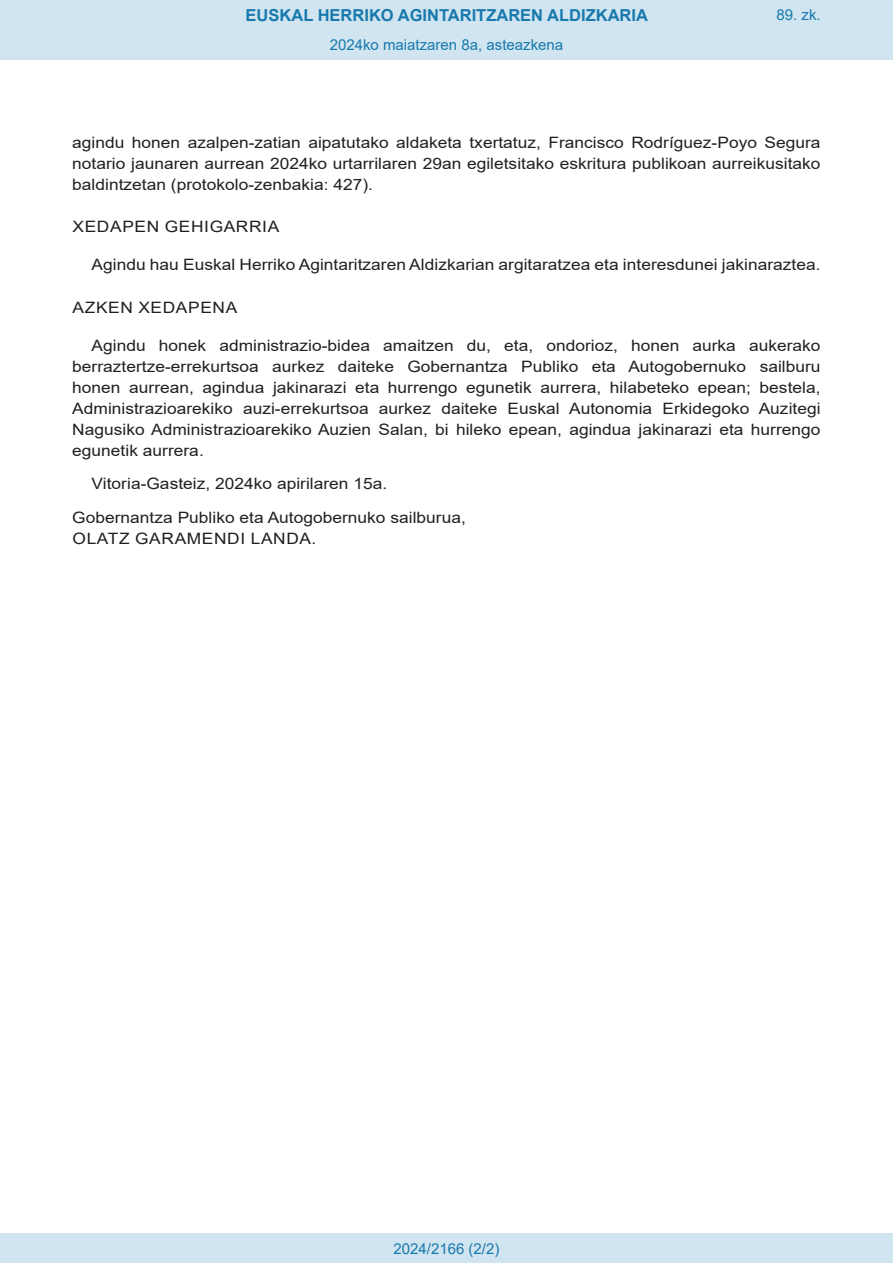
<style>
.page{position:relative;width:893px;height:1263px;background:#fff}
.page>*{position:absolute;margin:0;border:0;box-sizing:border-box;transform-origin:0 0}
.t1{font:700 16.5px "Arial";color:#1879ad}
.BOPVDetalle{font:15.6px/21px "Arial";color:#231f20;text-align:justify;scale:1.11 1}
.BOPVFirmaPuesto{font:15.6px "Arial";color:#231f20;scale:1.11 1}
.BOPVFirmaLugFec{font:15.6px "Arial";color:#231f20;scale:1.11 1}
.BOPVDisposicion{font:15.6px "Arial";letter-spacing:.035em;color:#231f20;scale:1.11 1}
.BOPVFirmaNombre{font:15.6px "Arial";letter-spacing:.035em;color:#231f20;scale:1.11 1}
.Paginacion_Centro{font:15px "Arial";color:#1879ad}
</style>
<div class="page">
<div style="left:0;top:0;width:893px;height:60px;background:#d0e5f0"></div>
<div style="left:0;top:1233px;width:893px;height:30px;background:#d0e5f0"></div>
<p class="t1" style="left:246px;top:3px;width:404px">EUSKAL HERRIKO AGINTARITZAREN ALDIZKARIA</p>
<p class="Paginacion_Centro" style="left:330px;top:35px;width:235px">2024ko maiatzaren 8a, asteazkena</p>
<p class="Paginacion_Centro" style="left:776px;top:5px;width:46px">89. zk.</p>
<p class="BOPVDetalle" style="left:72px;top:132px;width:676px">agindu honen azalpen-zatian aipatutako aldaketa txertatuz, Francisco Rodríguez-Poyo Segura notario jaunaren aurrean 2024ko urtarrilaren 29an egiletsitako eskritura publikoan aurreikusitako baldintzetan (protokolo-zenbakia: 427).</p>
<p class="BOPVDisposicion" style="left:73px;top:216px;width:188px">XEDAPEN GEHIGARRIA</p>
<p class="BOPVDetalle" style="left:92px;top:254px;width:658px">Agindu hau Euskal Herriko Agintaritzaren Aldizkarian argitaratzea eta interesdunei jakinaraztea.</p>
<p class="BOPVDisposicion" style="left:73px;top:296px;width:150px">AZKEN XEDAPENA</p>
<p class="BOPVDetalle" style="left:72px;top:335px;width:676px;text-indent:19px">Agindu honek administrazio-bidea amaitzen du, eta, ondorioz, honen aurka aukerako berraztertze-errekurtsoa aurkez daiteke Gobernantza Publiko eta Autogobernuko sailburu honen aurrean, agindua jakinarazi eta hurrengo egunetik aurrera, hilabeteko epean; bestela, Administrazioarekiko auzi-errekurtsoa aurkez daiteke Euskal Autonomia Erkidegoko Auzitegi Nagusiko Administrazioarekiko Auzien Salan, bi hileko epean, agindua jakinarazi eta hurrengo egunetik aurrera.</p>
<p class="BOPVFirmaLugFec" style="left:92px;top:473px;width:268px">Vitoria-Gasteiz, 2024ko apirilaren 15a.</p>
<p class="BOPVFirmaPuesto" style="left:72px;top:507px;width:356px">Gobernantza Publiko eta Autogobernuko sailburua,</p>
<p class="BOPVFirmaNombre" style="left:73px;top:528px;width:221px">OLATZ GARAMENDI LANDA.</p>
<p class="Paginacion_Centro" style="left:393px;top:1238px;width:107px">2024/2166 (2/2)</p>
</div>
